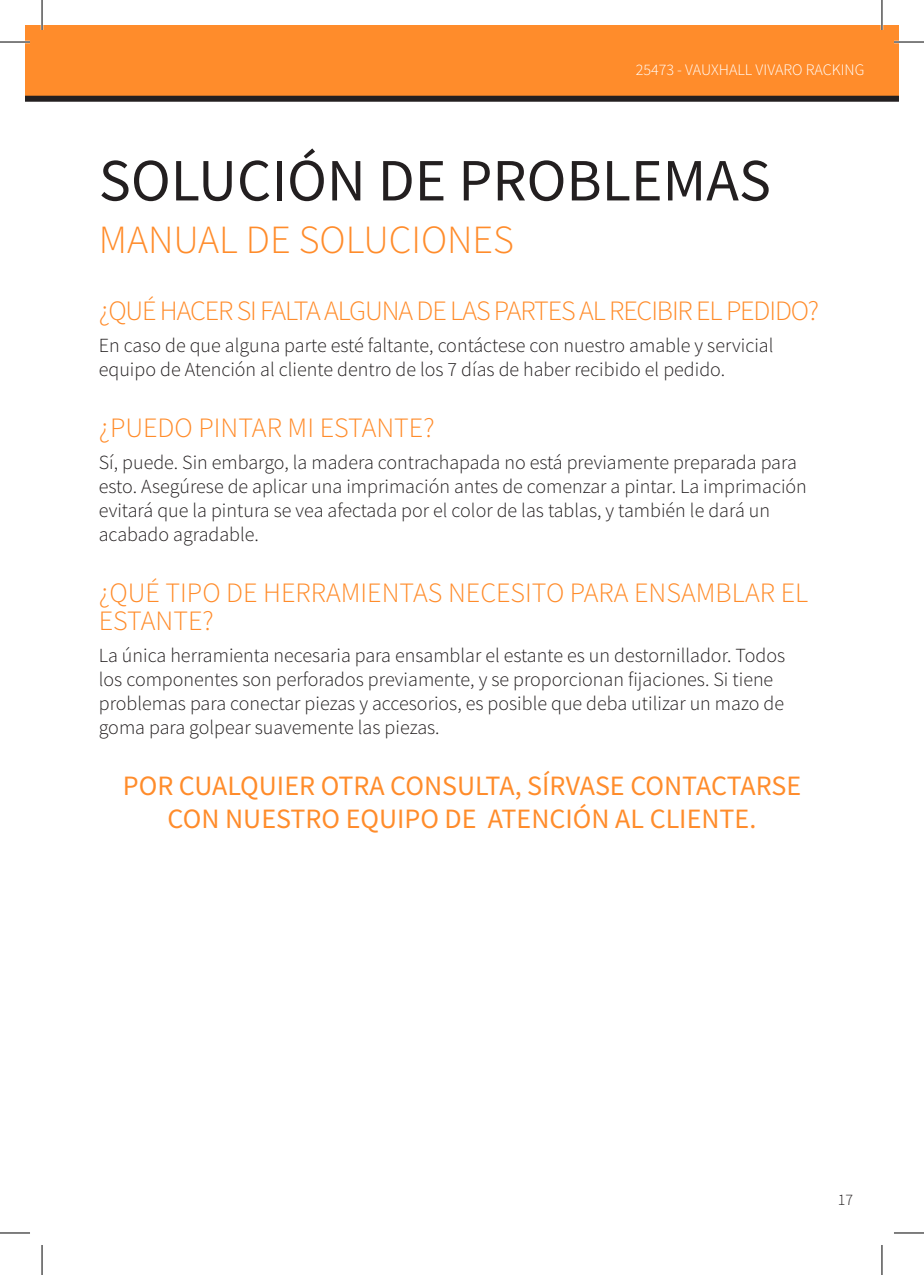
<style>
.page{position:relative;width:924px;height:1275px;background:#fff}
.page>*{position:absolute;margin:0;border:0;box-sizing:border-box;transform-origin:0 0}
.t1{font:60px "Source Sans Pro";color:#231f20}
.t2{font:300 40px "Source Sans Pro";color:#ff8c2b}
.t3{font:28px/33.6px "Source Sans Pro";color:#ff8c2b;text-align:center}
.t4{font:300 28px/28px "Source Sans Pro";color:#ff8c2b}
.t5{font:300 28px "Source Sans Pro";letter-spacing:-.04em;color:#ff8c2b}
.t6{font:300 20px/24px "Source Sans Pro";color:#231f20}
.t7{font:300 16px "Source Sans Pro";color:#fff}
.t8{font:300 16px "Source Sans Pro";color:#231f20}
</style>
<div class="page">
<div style="left:25px;top:25px;width:873px;height:74px;background:#ff8c2b"></div>
<div style="left:25px;top:96px;width:873px;height:6px;background:#231f20"></div>
<hr style="left:0;top:41px;width:30px;height:2px;background:#fff">
<hr style="left:893px;top:41px;width:30px;height:2px;background:#fff">
<hr style="left:41px;top:0;width:2px;height:30px;background:#fff">
<hr style="left:880px;top:0;width:2px;height:30px;background:#fff">
<hr style="left:0;top:42px;width:30px;height:1px;background:#000">
<hr style="left:893px;top:42px;width:30px;height:1px;background:#000">
<hr style="left:0;top:1232px;width:30px;height:1px;background:#000">
<hr style="left:893px;top:1232px;width:30px;height:1px;background:#000">
<hr style="left:42px;top:0;width:1px;height:30px;background:#000">
<hr style="left:42px;top:1245px;width:1px;height:30px;background:#000">
<hr style="left:881px;top:0;width:1px;height:30px;background:#000">
<hr style="left:881px;top:1245px;width:1px;height:30px;background:#000">
<p class="t7" style="left:635px;top:60px;width:230px">25473 - VAUXHALL VIVARO RACKING</p>
<p class="t1" style="left:99px;top:142px;width:673px">SOLUCIÓN DE PROBLEMAS</p>
<p class="t2" style="left:99px;top:215px;width:416px">MANUAL DE SOLUCIONES</p>
<p class="t5" style="left:99px;top:293px;width:721px">¿QUÉ HACER SI FALTA ALGUNA DE LAS PARTES AL RECIBIR EL PEDIDO?</p>
<p class="t6" style="left:99px;top:333px;width:676px">En caso de que alguna parte esté faltante, contáctese con nuestro amable y servicial equipo de Atención al cliente dentro de los 7 días de haber recibido el pedido.</p>
<p class="t4" style="left:99px;top:413px;width:337px">¿PUEDO PINTAR MI ESTANTE?</p>
<p class="t6" style="left:99px;top:450px;width:709px">Sí, puede. Sin embargo, la madera contrachapada no está previamente preparada para esto. Asegúrese de aplicar una imprimación antes de comenzar a pintar. La imprimación evitará que la pintura se vea afectada por el color de las tablas, y también le dará un acabado agradable.</p>
<p class="t4" style="left:99px;top:578px;width:710px">¿QUÉ TIPO DE HERRAMIENTAS NECESITO PARA ENSAMBLAR EL<br>ESTANTE?</p>
<p class="t6" style="left:99px;top:643px;width:687px">La única herramienta necesaria para ensamblar el estante es un destornillador. Todos los componentes son perforados previamente, y se proporcionan fijaciones. Si tiene problemas para conectar piezas y accesorios, es posible que deba utilizar un mazo de goma para golpear suavemente las piezas.</p>
<p class="t3" style="left:123px;top:768px;width:679px">POR CUALQUIER OTRA CONSULTA, SÍRVASE CONTACTARSE<br>CON NUESTRO EQUIPO DE ATENCIÓN AL CLIENTE.</p>
<p class="t8" style="left:837px;top:1189px;width:17px">17</p>
</div>
